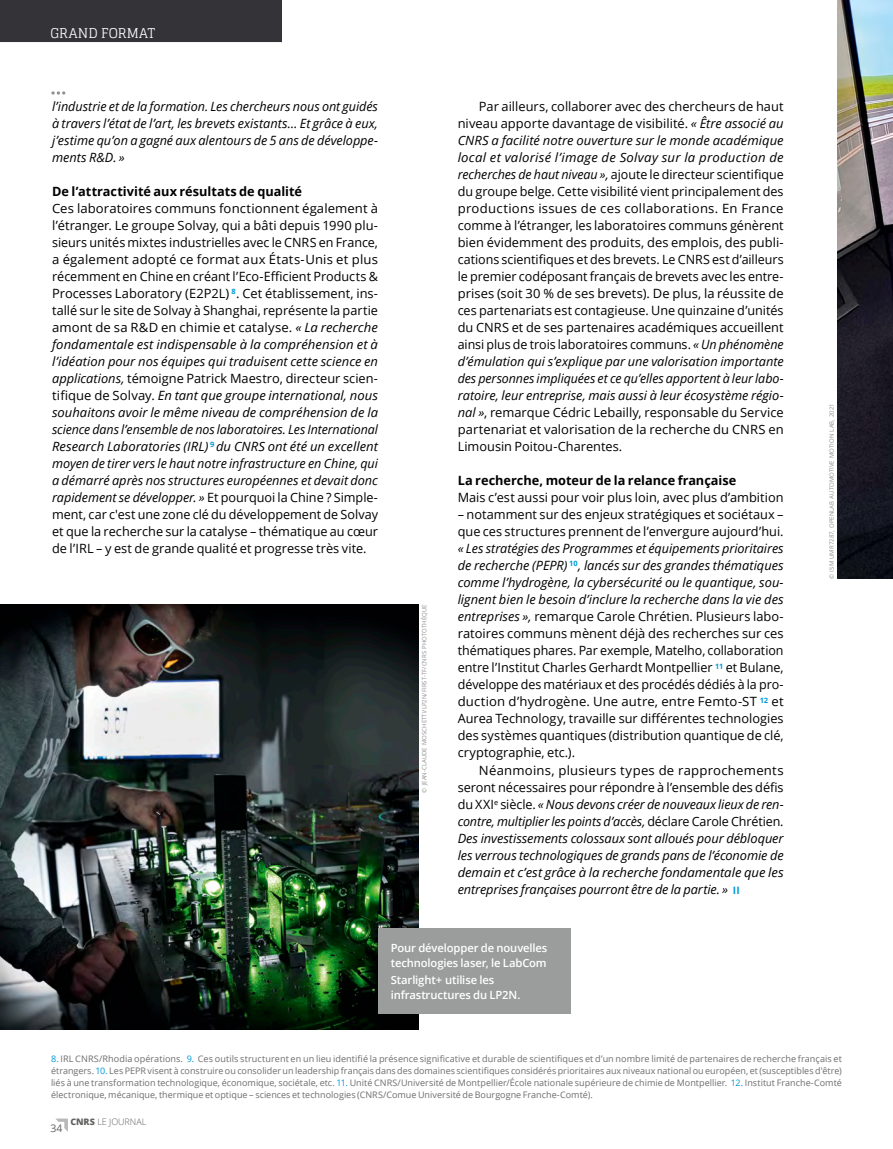
<style>
.page{position:relative;width:893px;height:1149px;background:#fff}
.page>*{position:absolute;margin:0;border:0;box-sizing:border-box;transform-origin:0 0}
.t1{font:13.5px "Glegoo";letter-spacing:.01em;color:#fff}
.Txt_courant_retrai{font:12.75px/17px "Open Sans";color:#000;text-align:justify}
.Txt_courant_retrai-2{font:italic 12.75px/17px "Open Sans";letter-spacing:-.005em;color:#000;text-align:justify}
.Inter_d_aeration{font:700 12.75px "Open Sans";color:#000}
.Légende_txt_blc{font:600 11.25px/15px "Open Sans";letter-spacing:-.01em;color:#fff}
.t2{font:10.5px "Open Sans";color:#626261}
.Txt_courant_retrai-3{font:9px/12px "Open Sans";letter-spacing:.005em;color:#6d6d6d;text-align:justify}
.t3{font:300 9px "Open Sans";letter-spacing:-.005em;color:#626261}
.Crédit_Photo{font:6px "Open Sans";letter-spacing:.005em;color:#919191}
.s1{font-style:italic}
.s2{font-style:normal}
.s3{font-family:"Open Sans Bold SC800";font-style:normal;font-size:10.2px;color:#009ad8}
.s4{color:#009ad8}
.s5{font-weight:800}
</style>
<div class="page">
<img style="left:0;top:604px;width:418px;height:425px">
<img style="left:837px;top:0;width:56px;height:578px">
<div style="left:378px;top:928px;width:192px;height:85px;background:#9b9c9c"></div>
<svg style="left:51px;top:91px;width:14px;height:4px"></svg>
<div style="left:0;top:0;width:282px;height:43px;background:#343338"></div>
<svg style="left:55px;top:1118px;width:13px;height:13px"></svg>
<hr style="left:0;top:42px;width:282px;height:1px;background:#fff">
<p class="t1" style="left:50px;top:25px;width:106px">GRAND FORMAT</p>
<p class="Txt_courant_retrai-2" style="left:52px;top:97px;width:327px">l’industrie et de la formation. Les chercheurs nous ont guidés à travers l’état de l’art, les brevets existants… Et grâce à eux, j’estime qu’on a gagné aux alentours de 5 ans de développe&shy;ments R&amp;D. »</p>
<p class="Inter_d_aeration" style="left:52px;top:182px;width:251px">De l’attractivité aux résultats de qualité</p>
<p class="Txt_courant_retrai" style="left:52px;top:199px;width:327px">Ces laboratoires communs fonctionnent également à l’étranger. Le groupe Solvay, qui a bâti depuis 1990 plu&shy;sieurs unités mixtes industrielles avec le CNRS en France, a également adopté ce format aux États-Unis et plus récemment en Chine en créant l’Eco-Efficient Products &amp; Processes Laboratory (E2P2L) <sup>8</sup>. Cet établissement, ins&shy;tallé sur le site de Solvay à Shanghai, représente la partie amont de sa R&amp;D en chimie et catalyse. <span class="s1">« La recherche fondamentale est indispensable à la compréhension et à l’idéation pour nos équipes qui traduisent cette science en applications,</span> témoigne Patrick Maestro, directeur scien&shy;tifique de Solvay. <span class="s1">En tant que groupe international, nous souhaitons avoir le même niveau de compréhension de la science dans l’ensemble de nos laboratoires. Les International Research Laboratories (IRL)</span> <sup>9</sup> <span class="s1">du CNRS ont été un excellent moyen de tirer vers le haut notre infrastructure en Chine, qui a démarré après nos structures européennes et devait donc rapidement se développer. »</span> Et pourquoi la Chine ? Simple&shy;ment, car c'est une zone clé du développement de Solvay et que la recherche sur la catalyse – thématique au cœur de l’IRL – y est de grande qualité et progresse très vite.</p>
<p class="Crédit_Photo" style="left:420px;top:792px;width:190px;rotate:-90deg">© JEAN-CLAUDE MOSCHETTI/LP2N/FIRST-TF/CNRS PHOTOTHÈQUE</p>
<p class="Txt_courant_retrai" style="left:458px;top:97px;width:327px;text-indent:21px">Par ailleurs, collaborer avec des chercheurs de haut niveau apporte davantage de visibilité. <span class="s1">« Être associé au CNRS a facilité notre ouverture sur le monde académique local et valorisé l’image de Solvay sur la production de recherches de haut niveau »,</span> ajoute le directeur scientifique du groupe belge. Cette visibilité vient principalement des productions issues de ces collaborations. En France comme à l’étranger, les laboratoires communs génèrent bien évidemment des produits, des emplois, des publi&shy;cations scientifiques et des brevets. Le CNRS est d’ailleurs le premier codéposant français de brevets avec les entre&shy;prises (soit 30 % de ses brevets). De plus, la réussite de ces partenariats est contagieuse. Une quinzaine d’unités du CNRS et de ses partenaires académiques accueillent ainsi plus de trois laboratoires communs. <span class="s1">« Un phénomène d’émulation qui s’explique par une valorisation importante des personnes impliquées et ce qu’elles apportent à leur labo&shy;ratoire, leur entreprise, mais aussi à leur écosystème régio&shy;nal »</span>, remarque Cédric Lebailly, responsable du Service partenariat et valorisation de la recherche du CNRS en Limousin Poitou-Charentes.</p>
<p class="Inter_d_aeration" style="left:458px;top:471px;width:280px">La recherche, moteur de la relance française</p>
<p class="Txt_courant_retrai" style="left:458px;top:488px;width:327px">Mais c’est aussi pour voir plus loin, avec plus d’ambition</p>
<p class="Txt_courant_retrai" style="left:458px;top:505px;width:327px">– notamment sur des enjeux stratégiques et sociétaux – que ces structures prennent de l’envergure aujourd’hui. <span class="s1">« Les stratégies des Programmes et équipements prioritaires de recherche (PEPR)</span> <sup>10</sup><span class="s1">, lancés sur des grandes thématiques comme l’hydrogène, la cybersécurité ou le quantique, sou&shy;lignent bien le besoin d’inclure la recherche dans la vie des entreprises »,</span> remarque Carole Chrétien. Plusieurs labo&shy;ratoires communs mènent déjà des recherches sur ces thématiques phares. Par exemple, Matelho, collaboration entre l’Institut Charles Gerhardt Montpellier <sup>11</sup> et Bulane, développe des matériaux et des procédés dédiés à la pro&shy;duction d’hydrogène. Une autre, entre Femto-ST <sup>12</sup> et Aurea Technology, travaille sur différentes technologies des systèmes quantiques (distribution quantique de clé, cryptographie, etc.).</p>
<p class="Txt_courant_retrai-2" style="left:458px;top:760px;width:327px;text-indent:21px"><span class="s2">Néanmoins, plusieurs types de rapprochements seront nécessaires pour répondre à l’ensemble des défis du XXI</span><sup>e</sup> <span class="s2">siècle.</span> « Nous devons créer de nouveaux lieux de ren&shy;contre, multiplier les points d’accès, <span class="s2">déclare Carole Chrétien.<br></span>Des investissements colossaux sont alloués pour débloquer les verrous technologiques de grands pans de l’économie de demain et c’est grâce à la recherche fondamentale que les entreprises françaises pourront être de la partie. » <span class="s3">ii</span></p>
<p class="Légende_txt_blc" style="left:391px;top:940px;width:158px">Pour développer de nouvelles technologies laser, le LabCom</p>
<p class="Légende_txt_blc" style="left:391px;top:971px;width:131px">Starlight+ utilise les infrastructures du LP2N.</p>
<p class="Crédit_Photo" style="left:827px;top:578px;width:177px;rotate:-90deg">© ISM UMR7287, OPENLAB AUTOMOTIVE MOTION LAB, 2021</p>
<p class="Txt_courant_retrai-3" style="left:51px;top:1052px;width:792px"><span class="s4">8.</span> IRL CNRS/Rhodia opérations. <span class="s4">9.</span> Ces outils structurent en un lieu identifié la présence significative et durable de scientifiques et d’un nombre limité de partenaires de recherche français et étrangers. <span class="s4">10.</span> Les PEPR visent à construire ou consolider un leadership français dans des domaines scientifiques considérés prioritaires aux niveaux national ou européen, et (susceptibles d'être) liés à une transformation technologique, économique, sociétale, etc. <span class="s4">11.</span> Unité CNRS/Université de Montpellier/École nationale supérieure de chimie de Montpellier. <span class="s4">12.</span> Institut Franche-Comté électronique, mécanique, thermique et optique – sciences et technologies (CNRS/Comue Université de Bourgogne Franche-Comté).</p>
<p class="t2" style="left:50px;top:1120px;width:14px">34</p>
<p class="t3" style="left:70px;top:1115px;width:78px"><span class="s5">CNRS</span> LE JOURNAL</p>
</div>
